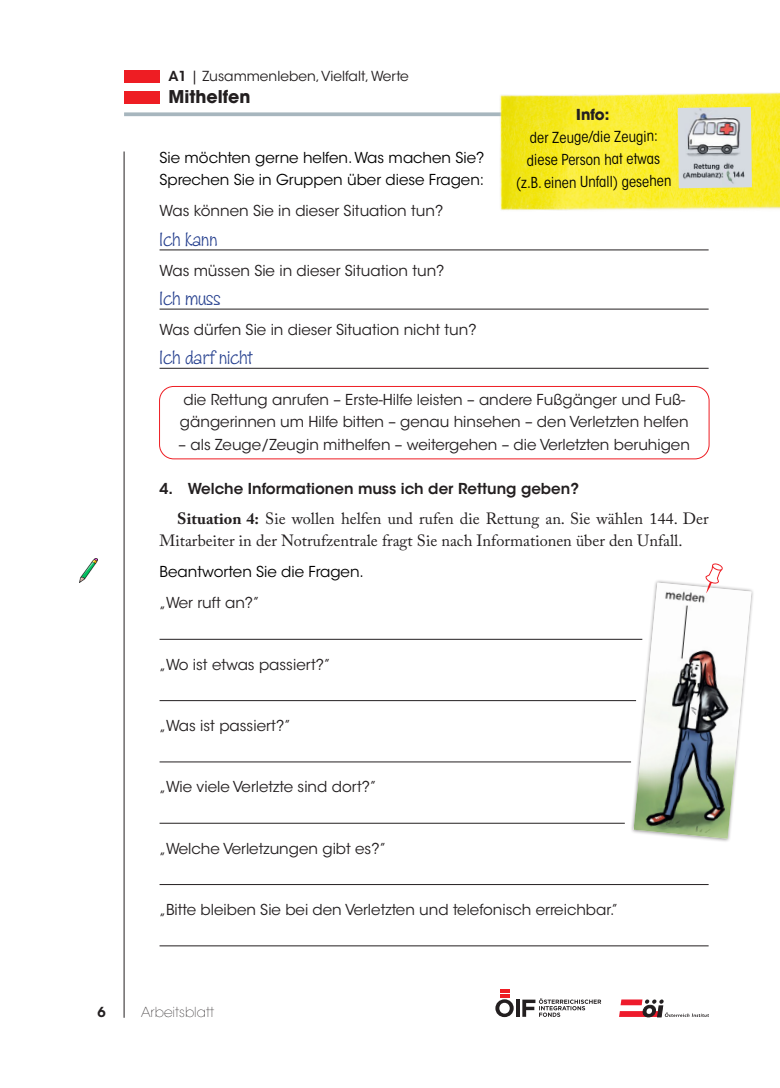
<style>
.page{position:relative;width:780px;height:1088px;background:#fff}
.page>*{position:absolute;margin:0;border:0;box-sizing:border-box;transform-origin:0 0}
.t1{font:20px "Zipty Do Std";color:#253f8e}
.t2{font:700 17.5px "ITC Avant Garde Std";color:#231f20}
.t3{font:16.25px/21.2px "Adobe Caslon Pro";color:#231f20}
.t4{font:15px/22.5px "ITC Avant Garde Std";color:#231f20}
.t5{font:15px/22.5px "ITC Avant Garde Std";color:#000}
.t6{font:condensed 15px/22.5px "ITC Avant Garde Std";color:#000;text-align:center}
.t7{font:600 15px "ITC Avant Garde Std";color:#231f20}
.t8{font:700 15px "ITC Avant Garde Std";color:#231f20}
.t9{font:13.75px "ITC Avant Garde Std";color:#231f20}
.t10{font:200 13.75px "ITC Avant Garde Std";color:#231f20}
.t11{font:600 13.75px "ITC Avant Garde Std";color:#231f20}
.s1{font-weight:600}
.s2{font-weight:700}
</style>
<div class="page">
<svg style="left:516px;top:999px;width:3px;height:18px"></svg>
<svg style="left:495px;top:989px;width:18px;height:28px"></svg>
<svg style="left:522px;top:998px;width:79px;height:19px"></svg>
<svg style="left:124px;top:112px;width:368px;height:4px"></svg>
<hr style="left:124px;top:151px;width:1px;height:867px;background:#231f20">
<svg style="left:619px;top:999px;width:90px;height:18px"></svg>
<div style="left:124px;top:91px;width:35px;height:12px;background:#ee1d23"></div>
<div style="left:124px;top:71px;width:35px;height:12px;background:#ee1d23"></div>
<hr style="left:159px;top:250px;width:549px;height:1px;background:#231f20">
<hr style="left:159px;top:309px;width:549px;height:1px;background:#231f20">
<hr style="left:159px;top:368px;width:549px;height:1px;background:#231f20">
<div style="left:159px;top:386px;width:550px;height:73px;border:1px solid #ee1d23;border-radius:14px"></div>
<hr style="left:159px;top:639px;width:483px;height:1px;background:#231f20">
<hr style="left:159px;top:700px;width:477px;height:1px;background:#231f20">
<hr style="left:159px;top:761px;width:472px;height:1px;background:#231f20">
<hr style="left:159px;top:823px;width:465px;height:1px;background:#231f20">
<hr style="left:159px;top:884px;width:549px;height:1px;background:#231f20">
<hr style="left:159px;top:945px;width:549px;height:1px;background:#231f20">
<img style="left:80px;top:558px;width:17px;height:25px">
<div style="left:630px;top:579px;width:125px;height:263px;background:#231f20;opacity:.5"></div>
<svg style="left:633px;top:563px;width:118px;height:276px"></svg>
<img style="left:492px;top:92px;width:288px;height:119px">
<img style="left:677px;top:107px;width:75px;height:81px">
<p class="t9" style="left:168px;top:68px;width:242px"><span class="s1">A1</span> | Zusammenleben, Vielfalt, Werte</p>
<p class="t2" style="left:168px;top:86px;width:84px">Mithelfen</p>
<p class="t8" style="left:576px;top:105px;width:35px;rotate:-1deg">Info:</p>
<p class="t6" style="left:515px;top:127px;width:157px;rotate:-1deg">der Zeuge/die Zeugin: diese Person hat etwas (z.B. einen Unfall) gesehen</p>
<p class="t5" style="left:159px;top:146px;width:326px">Sie möchten gerne helfen. Was machen Sie?<br>Sprechen Sie in Gruppen über diese Fragen:</p>
<p class="t4" style="left:159px;top:200px;width:285px">Was können Sie in dieser Situation tun?</p>
<h1 class="t1" style="left:159px;top:228px;width:60px">Ich kann</h1>
<p class="t4" style="left:159px;top:259px;width:286px">Was müssen Sie in dieser Situation tun?</p>
<h1 class="t1" style="left:159px;top:287px;width:62px">Ich muss</h1>
<p class="t4" style="left:159px;top:318px;width:318px">Was dürfen Sie in dieser Situation nicht tun?</p>
<h1 class="t1" style="left:159px;top:346px;width:95px">Ich darf nicht</h1>
<p class="t4" style="left:180px;top:388px;width:510px">die Rettung anrufen – Erste-Hilfe leisten – andere Fußgänger und Fuß&shy;gängerinnen um Hilfe bitten – genau hinsehen – den Verletzten helfen</p>
<p class="t4" style="left:179px;top:433px;width:513px">– als Zeuge/Zeugin mithelfen – weitergehen – die Verletzten beruhigen</p>
<p class="t7" style="left:159px;top:479px;width:421px">4. Welche Informationen muss ich der Rettung geben?</p>
<p class="t3" style="left:159px;top:508px;width:550px;text-indent:18px"><span class="s2">Situation 4:</span> Sie wollen helfen und rufen die Rettung an. Sie wählen 144. Der<br>Mitarbeiter in der Notrufzentrale fragt Sie nach Informationen über den Unfall.</p>
<p class="t5" style="left:159px;top:560px;width:206px">Beantworten Sie die Fragen.</p>
<p class="t4" style="left:159px;top:592px;width:102px">„Wer ruft an?”</p>
<p class="t4" style="left:159px;top:653px;width:172px">„Wo ist etwas passiert?”</p>
<p class="t4" style="left:159px;top:714px;width:133px">„Was ist passiert?”</p>
<p class="t4" style="left:159px;top:776px;width:218px">„Wie viele Verletzte sind dort?”</p>
<p class="t4" style="left:159px;top:837px;width:228px">„Welche Verletzungen gibt es?”</p>
<p class="t4" style="left:159px;top:898px;width:460px">„Bitte bleiben Sie bei den Verletzten und telefonisch erreichbar.”</p>
<p class="t11" style="left:97px;top:1003px;width:10px">6</p>
<p class="t10" style="left:141px;top:1004px;width:75px">Arbeitsblatt</p>
</div>
